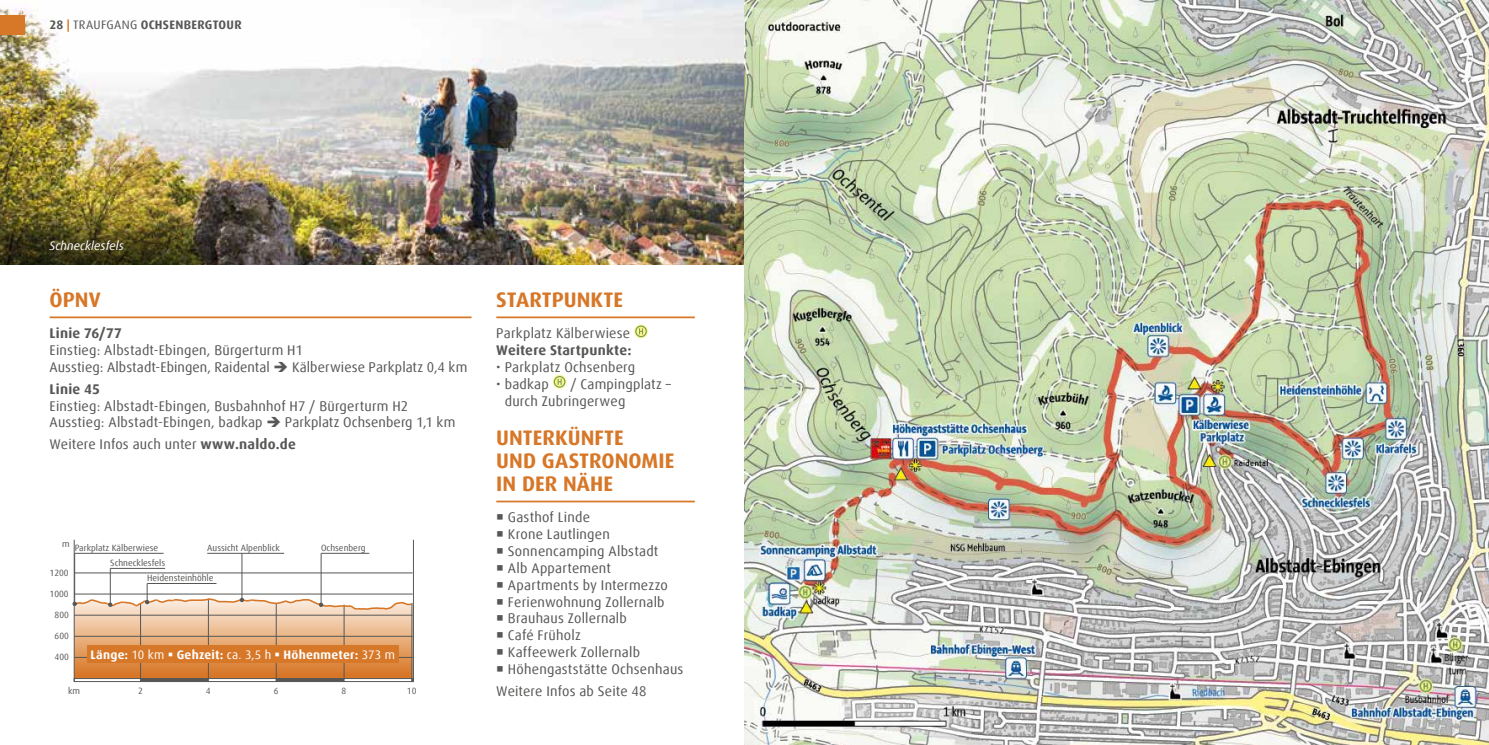
<style>
.page{position:relative;width:1489px;height:745px;background:#fff}
.page>*{position:absolute;margin:0;border:0;box-sizing:border-box;transform-origin:0 0}
.t1{font:700 21px/22.8px "Dax Offc Pro";letter-spacing:.005em;color:#d77728}
.t2{font:14px/16.8px "Dax Offc Pro";letter-spacing:.015em;color:#575756}
.t3{font:700 14px "Dax Offc Pro";letter-spacing:.015em;color:#575756}
.t4{font:700 12.25px "Dax Offc Pro";letter-spacing:.02em;color:#fff}
.t5{font:700 12.25px "Dax Offc Pro";letter-spacing:.02em;color:#575756}
.t6{font:italic 12.25px "Dax Offc Pro";color:#fff}
.t7{font:9.1px "Dax Offc Pro";color:#575756}
.s1{color:#d77728}
.s2{font-weight:400}
.s3{font-weight:700}
</style>
<div class="page">
<img style="left:0;top:0;width:744px;height:265px">
<img style="left:0;top:212px;width:273px;height:53px">
<div style="left:0;top:15px;width:25px;height:20px;background:#d77728"></div>
<img style="left:744px;top:0;width:744px;height:744px">
<hr style="left:50px;top:316px;width:421px;height:2px;background:#d77728">
<hr style="left:496px;top:316px;width:198px;height:2px;background:#d77728">
<hr style="left:496px;top:500px;width:198px;height:2px;background:#d77728">
<svg style="left:634px;top:324px;width:14px;height:14px"></svg>
<svg style="left:635px;top:325px;width:12px;height:12px"></svg>
<svg style="left:552px;top:374px;width:14px;height:14px"></svg>
<svg style="left:553px;top:376px;width:12px;height:11px"></svg>
<hr style="left:74px;top:572px;width:338px;height:1px;background:#575756">
<hr style="left:413px;top:539px;width:1px;height:142px;background:#575756">
<hr style="left:74px;top:539px;width:1px;height:142px;background:#575756">
<hr style="left:75px;top:552px;width:89px;height:1px;background:#575756">
<hr style="left:110px;top:567px;width:55px;height:1px;background:#575756">
<hr style="left:110px;top:568px;width:1px;height:36px;background:#575756">
<hr style="left:147px;top:582px;width:69px;height:1px;background:#575756">
<hr style="left:207px;top:552px;width:77px;height:1px;background:#575756">
<hr style="left:241px;top:553px;width:1px;height:46px;background:#575756">
<hr style="left:321px;top:552px;width:48px;height:1px;background:#575756">
<hr style="left:321px;top:553px;width:1px;height:51px;background:#575756">
<svg style="left:72px;top:583px;width:341px;height:98px"></svg>
<div style="left:87px;top:645px;width:312px;height:17px;background:#d77728"></div>
<p class="t5" style="left:50px;top:17px;width:193px">28 <span class="s1">|</span> <span class="s2">TRAUFGANG</span> OCHSENBERGTOUR</p>
<p class="t6" style="left:50px;top:238px;width:76px">Schnecklesfels</p>
<h1 class="t1" style="left:50px;top:288px;width:53px">ÖPNV</h1>
<p class="t3" style="left:50px;top:324px;width:74px">Linie 76/77</p>
<p class="t2" style="left:50px;top:341px;width:419px">Einstieg: Albstadt-Ebingen, Bürgerturm H1<br>Ausstieg: Albstadt-Ebingen, Raidental ➔ Kälberwiese Parkplatz 0,4 km</p>
<p class="t3" style="left:50px;top:379px;width:52px">Linie 45</p>
<p class="t2" style="left:50px;top:397px;width:407px">Einstieg: Albstadt-Ebingen, Busbahnhof H7 / Bürgerturm H2<br>Ausstieg: Albstadt-Ebingen, badkap ➔ Parkplatz Ochsenberg 1,1 km</p>
<p class="t2" style="left:50px;top:435px;width:248px">Weitere Infos auch unter <span class="s3">www.naldo.de</span></p>
<p class="t7" style="left:62px;top:538px;width:9px">m</p>
<p class="t7" style="left:75px;top:541px;width:85px">Parkplatz Kälberwiese</p>
<p class="t7" style="left:110px;top:556px;width:56px">Schnecklesfels</p>
<p class="t7" style="left:147px;top:571px;width:68px">Heidensteinhöhle</p>
<p class="t7" style="left:207px;top:541px;width:74px">Aussicht Alpenblick</p>
<p class="t7" style="left:321px;top:541px;width:46px">Ochsenberg</p>
<p class="t7" style="left:50px;top:566px;width:21px">1200</p>
<p class="t7" style="left:50px;top:587px;width:21px">1000</p>
<p class="t7" style="left:55px;top:608px;width:16px">800</p>
<p class="t7" style="left:55px;top:630px;width:16px">600</p>
<p class="t7" style="left:55px;top:651px;width:16px">400</p>
<p class="t4" style="left:90px;top:646px;width:306px">Länge: <span class="s2">10 km</span> ▪ Gehzeit: <span class="s2">ca. 3,5 h</span> ▪ Höhenmeter: <span class="s2">373 m</span></p>
<p class="t7" style="left:68px;top:684px;width:13px">km</p>
<p class="t7" style="left:138px;top:684px;width:6px">2</p>
<p class="t7" style="left:206px;top:684px;width:6px">4</p>
<p class="t7" style="left:274px;top:684px;width:6px">6</p>
<p class="t7" style="left:341px;top:684px;width:6px">8</p>
<p class="t7" style="left:407px;top:684px;width:11px">10</p>
<h1 class="t1" style="left:496px;top:288px;width:128px">STARTPUNKTE</h1>
<p class="t2" style="left:496px;top:325px;width:135px">Parkplatz Kälberwiese</p>
<p class="t3" style="left:496px;top:341px;width:137px">Weitere Startpunkte:</p>
<p class="t2" style="left:496px;top:358px;width:140px">• Parkplatz Ochsenberg</p>
<p class="t2" style="left:496px;top:375px;width:54px">• badkap</p>
<p class="t2" style="left:504px;top:375px;width:168px;text-indent:66px">/ Campingplatz – durch Zubringerweg</p>
<h1 class="t1" style="left:496px;top:426px;width:179px">UNTERKÜNFTE<br>UND GASTRONOMIE<br>IN DER NÄHE</h1>
<p class="t2" style="left:496px;top:509px;width:95px">○ Gasthof Linde</p>
<p class="t2" style="left:496px;top:525px;width:115px">○ Krone Lautlingen</p>
<p class="t2" style="left:496px;top:542px;width:164px">○ Sonnencamping Albstadt</p>
<p class="t2" style="left:496px;top:559px;width:116px">○ Alb Appartement</p>
<p class="t2" style="left:496px;top:576px;width:173px">○ Apartments by Intermezzo</p>
<p class="t2" style="left:496px;top:593px;width:170px">○ Ferienwohnung Zollernalb</p>
<p class="t2" style="left:496px;top:609px;width:132px">○ Brauhaus Zollernalb</p>
<p class="t2" style="left:496px;top:626px;width:86px">○ Café Früholz</p>
<p class="t2" style="left:496px;top:643px;width:145px">○ Kaffeewerk Zollernalb</p>
<p class="t2" style="left:496px;top:657px;width:188px;line-height:21.7px">○ Höhengaststätte Ochsenhaus<br>Weitere Infos ab Seite 48</p>
</div>
